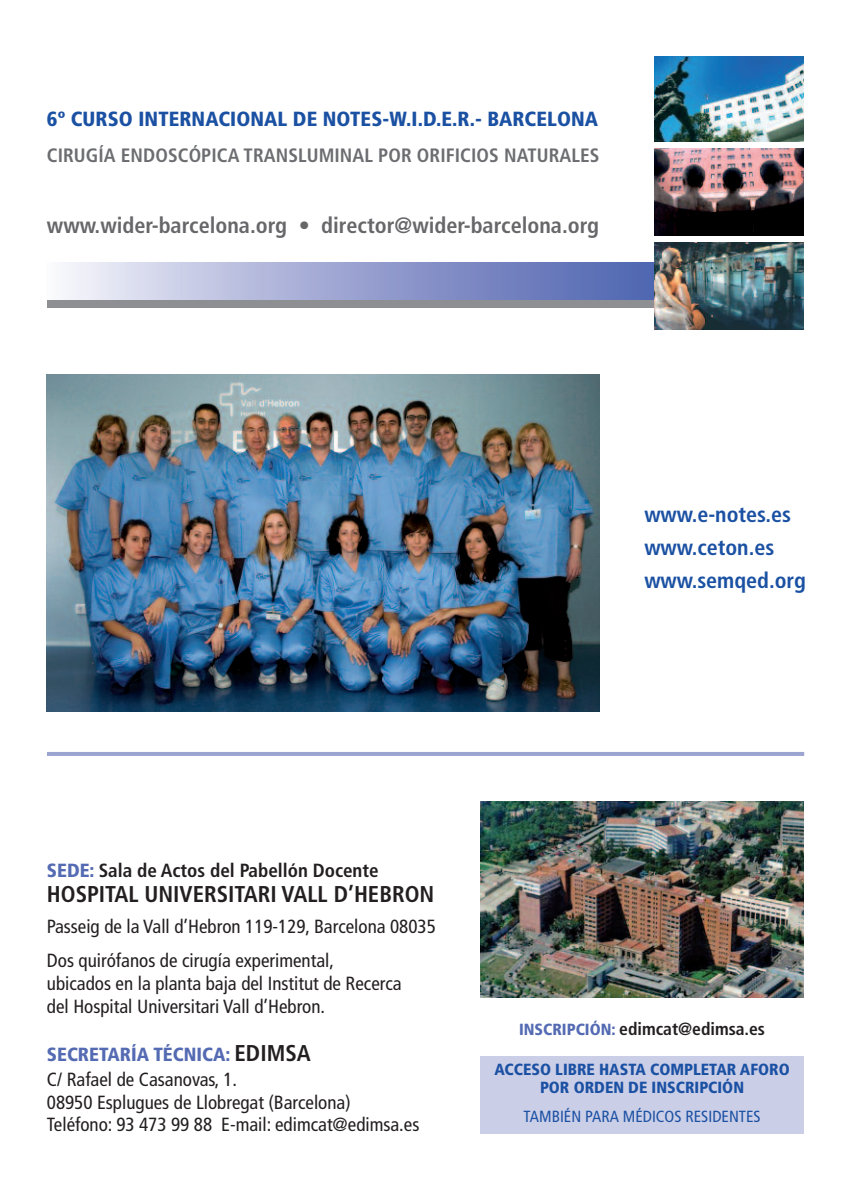
<style>
.page{position:relative;width:842px;height:1191px;background:#fff}
.page>*{position:absolute;margin:0;border:0;box-sizing:border-box;transform-origin:0 0}
.t1{font:700 condensed 22.8px "Frutiger";color:#231f20}
.t2{font:700 condensed 22.2px "Frutiger";color:#67676a}
.t3{font:700 condensed 22px/33.2px "Frutiger";color:#1b51a3}
.t4{font:900 condensed 20.4px "Frutiger";letter-spacing:.005em;color:#1b51a3}
.t5{font:700 condensed 19.4px "Frutiger";letter-spacing:.005em;color:#6c6d70}
.t6{font:condensed 19px/23.4px "Frutiger";color:#231f20}
.t7{font:700 condensed 19px "Frutiger";color:#231f20}
.t8{font:700 condensed 17.6px "Frutiger";color:#231f20}
.t9{font:900 condensed 16.2px/17.6px "Frutiger";color:#1b51a3;text-align:center}
.t10{font:condensed 16.2px "Frutiger";color:#1b51a3}
.s1{font-weight:900;color:#546bb3}
.s2{font-weight:700;font-size:22.8px}
.s3{font-weight:900;font-size:16.2px;color:#546bb3}
</style>
<div class="page">
<img style="left:481px;top:802px;width:323px;height:195px">
<svg style="left:66px;top:262px;width:588px;height:38px;background:#9ba4d1"></svg>
<div style="left:47px;top:300px;width:757px;height:8px;background:#8d8f92"></div>
<img style="left:654px;top:57px;width:150px;height:84px">
<img style="left:654px;top:243px;width:150px;height:86px">
<img style="left:654px;top:149px;width:150px;height:86px">
<img style="left:47px;top:374px;width:552px;height:338px">
<hr style="left:47px;top:752px;width:757px;height:4px;background:#9ca4d1">
<div style="left:480px;top:1056px;width:324px;height:77px;background:#cbcee7"></div>
<p class="t4" style="left:47px;top:111px;width:553px">6º CURSO INTERNACIONAL DE NOTES-W.I.D.E.R.- BARCELONA</p>
<p class="t5" style="left:47px;top:148px;width:554px">CIRUGÍA ENDOSCÓPICA TRANSLUMINAL POR ORIFICIOS NATURALES</p>
<p class="t2" style="left:47px;top:217px;width:554px">www.wider-barcelona.org • director@wider-barcelona.org</p>
<p class="t3" style="left:644px;top:499px;width:163px">www.e-notes.es www.ceton.es www.semqed.org</p>
<p class="t7" style="left:47px;top:862px;width:333px"><span class="s1">SEDE:</span> Sala de Actos del Pabellón Docente</p>
<p class="t1" style="left:47px;top:885px;width:389px">HOSPITAL UNIVERSITARI VALL D’HEBRON</p>
<p class="t6" style="left:47px;top:910px;width:390px;line-height:34.2px">Passeig de la Vall d’Hebron 119-129, Barcelona 08035<br>Dos quirófanos de cirugía experimental,</p>
<p class="t6" style="left:47px;top:973px;width:356px;line-height:22.8px">ubicados en la planta baja del Institut de Recerca del Hospital Universitari Vall d’Hebron.</p>
<p class="t6" style="left:47px;top:1044px;width:374px"><span class="s1">SECRETARÍA TÉCNICA:</span> <span class="s2">EDIMSA<br></span>C/ Rafael de Casanovas, 1.<br>08950 Esplugues de Llobregat (Barcelona)<br>Teléfono: 93 473 99 88 E-mail: edimcat@edimsa.es</p>
<p class="t8" style="left:519px;top:1022px;width:248px"><span class="s3">INSCRIPCIÓN:</span> edimcat@edimsa.es</p>
<p class="t9" style="left:494px;top:1062px;width:297px">ACCESO LIBRE HASTA COMPLETAR AFORO<br>POR ORDEN DE INSCRIPCIÓN</p>
<p class="t10" style="left:523px;top:1109px;width:239px">TAMBIÉN PARA MÉDICOS RESIDENTES</p>
</div>
